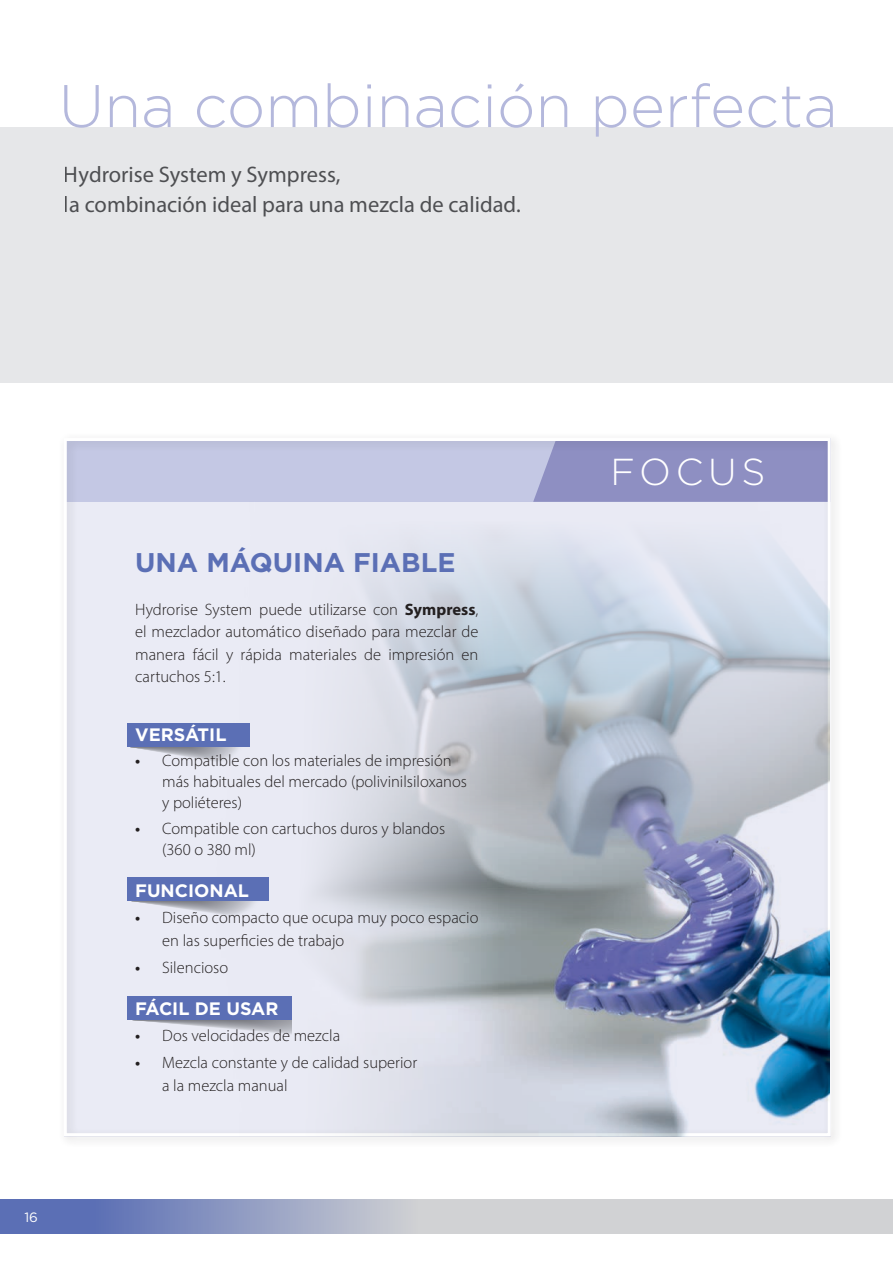
<style>
.page{position:relative;width:893px;height:1263px;background:#fff}
.page>*{position:absolute;margin:0;border:0;box-sizing:border-box;transform-origin:0 0}
.page_title{font:300 60px "Gotham";color:#b4b8dc}
.page_title-2{font:300 37.5px "Gotham";letter-spacing:.125em;color:#fff}
.unordered_list{font:700 27px "Gotham";color:#5b6fb5}
.t1{font:22.5px/30px "Myriad Pro";color:#57585a}
.t2{font:700 18px "Gotham";color:#fff}
.unordered_list-2{font:300 16.5px/22.5px "Myriad Pro";color:#231f20}
.t3{font:13.5px "Gotham";color:#fff}
.s1{font-weight:700}
.s2{font-weight:600}
</style>
<div class="page">
<svg style="left:64px;top:1199px;width:829px;height:34px;background:#b5bacc"></svg>
<div style="left:58px;top:432px;width:785px;height:716px;background:#231f20;opacity:.2"></div>
<div style="left:0;top:128px;width:893px;height:255px;background:#e6e7e9"></div>
<img style="left:170px;top:502px;width:659px;height:634px">
<svg style="left:128px;top:747px;width:119px;height:16px;background:#cecfd8"></svg>
<div style="left:128px;top:723px;width:122px;height:24px;background:#5b6fb5"></div>
<svg style="left:128px;top:901px;width:137px;height:16px;background:#cecfd8"></svg>
<div style="left:128px;top:877px;width:141px;height:24px;background:#5b6fb5"></div>
<svg style="left:128px;top:1020px;width:164px;height:16px;background:#cacbd4"></svg>
<div style="left:128px;top:996px;width:164px;height:24px;background:#5b6fb5"></div>
<div style="left:0;top:1199px;width:62px;height:34px;background:#5b6fb5"></div>
<p class="page_title" style="left:59px;top:68px;width:781px">Una combinación perfecta</p>
<h3 class="t1" style="left:64px;top:159px;width:458px">Hydrorise System y Sympress,<br>la combinación ideal para una mezcla de calidad.</h3>
<p class="t3" style="left:24px;top:1208px;width:15px">16</p>
<p class="unordered_list" style="left:135px;top:545px;width:322px">UNA MÁQUINA FIABLE</p>
<p class="unordered_list-2" style="left:135px;top:598px;width:345px;text-align:justify">Hydrorise System puede utilizarse con <span class="s1">Sympress</span>, el mezclador automático diseñado para mezclar de manera fácil y rápida materiales de impresión en cartuchos 5:1.</p>
<p class="t2" style="left:135px;top:723px;width:93px">VERSÁTIL</p>
<p class="unordered_list-2" style="left:162px;top:750px;width:306px;line-height:21px;text-indent:-27px"><span class="s2">•</span> Compatible con los materiales de impresión más habituales del mercado (polivinilsiloxanos y poliéteres)</p>
<p class="unordered_list-2" style="left:162px;top:817px;width:285px;line-height:21px;text-indent:-27px"><span class="s2">•</span> Compatible con cartuchos duros y blandos (360 o 380 ml)</p>
<p class="t2" style="left:135px;top:878px;width:115px">FUNCIONAL</p>
<p class="unordered_list-2" style="left:162px;top:906px;width:318px;text-indent:-27px"><span class="s2">•</span> Diseño compacto que ocupa muy poco espacio en las superficies de trabajo</p>
<p class="unordered_list-2" style="left:135px;top:956px;width:94px"><span class="s2">•</span> Silencioso</p>
<p class="t2" style="left:135px;top:996px;width:145px">FÁCIL DE USAR</p>
<p class="unordered_list-2" style="left:135px;top:1024px;width:206px"><span class="s2">•</span> Dos velocidades de mezcla</p>
<p class="unordered_list-2" style="left:162px;top:1051px;width:257px;text-indent:-27px"><span class="s2">•</span> Mezcla constante y de calidad superior a la mezcla manual</p>
<p class="page_title-2" style="left:611px;top:448px;width:156px">FOCUS</p>
</div>
